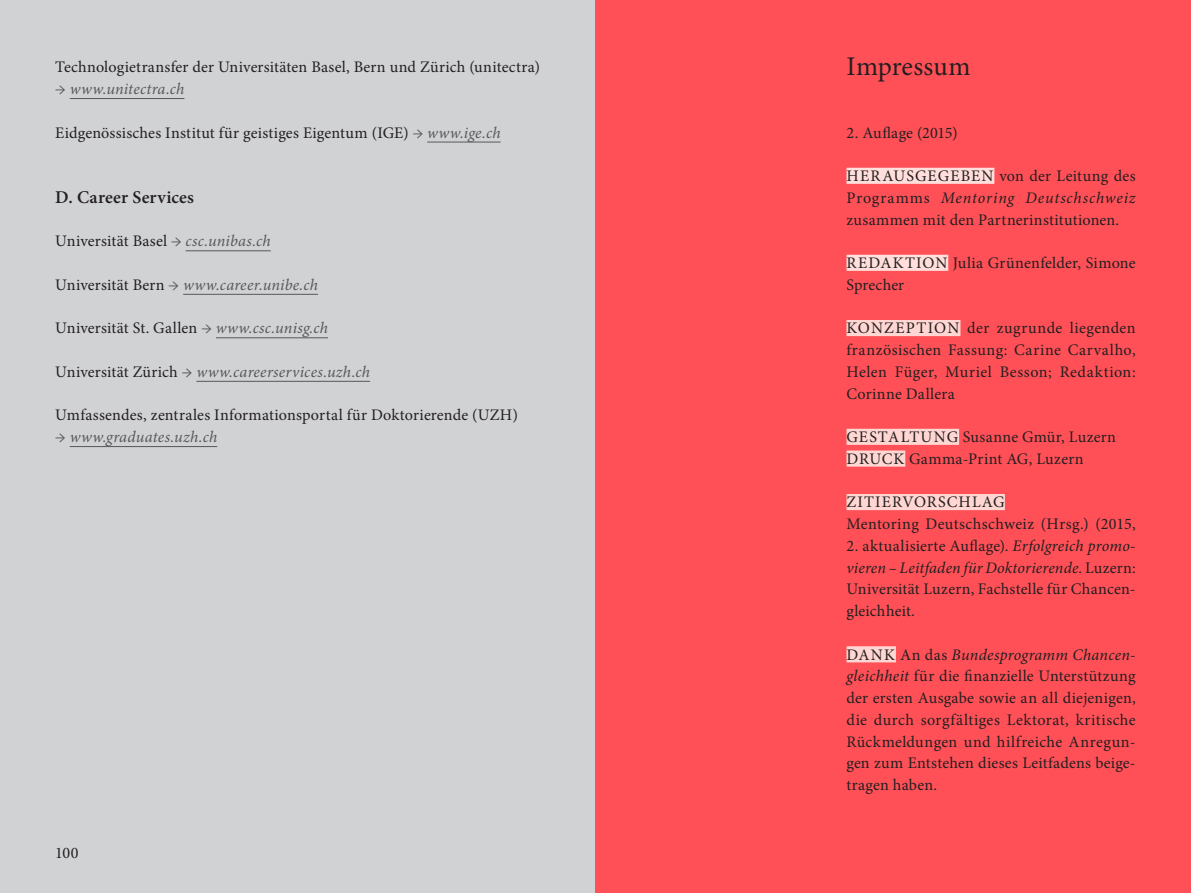
<style>
.page{position:relative;width:1191px;height:893px;background:#fff}
.page>*{position:absolute;margin:0;border:0;box-sizing:border-box;transform-origin:0 0}
.t1{font:27px "Minion Pro";letter-spacing:.005em;color:#231f20}
.Lauftext_Basis{font:600 18px "Minion Pro";letter-spacing:.015em;color:#231f20}
.Lauftext_Basis-2{font:16.2px/21.8px "Minion Pro";letter-spacing:.015em;color:#231f20;text-align:justify}
.Lauftext_Basis-3{font:italic 16.2px "Minion Pro";letter-spacing:.015em;color:#57585a}
.Lauftext_Basis-4{font:16.2px "Minion Pro";letter-spacing:.07em;color:#231f20}
.s1{font-style:italic;color:#57585a}
.s2{font-style:normal;color:#231f20}
.s3{font-style:italic}
</style>
<div class="page">
<div style="left:0;top:0;width:595px;height:893px;background:#d1d2d4"></div>
<hr style="left:70px;top:98px;width:114px;height:1px;background:#57585a">
<hr style="left:427px;top:142px;width:73px;height:1px;background:#57585a">
<hr style="left:186px;top:251px;width:85px;height:1px;background:#57585a">
<hr style="left:183px;top:294px;width:135px;height:1px;background:#57585a">
<hr style="left:216px;top:338px;width:112px;height:1px;background:#57585a">
<hr style="left:196px;top:381px;width:174px;height:1px;background:#57585a">
<hr style="left:70px;top:446px;width:147px;height:1px;background:#57585a">
<div style="left:595px;top:0;width:596px;height:893px;background:#ff5057"></div>
<div style="left:846px;top:168px;width:148px;height:16px;background:#ffdedb"></div>
<div style="left:846px;top:255px;width:102px;height:16px;background:#ffdedb"></div>
<div style="left:846px;top:320px;width:114px;height:16px;background:#ffd6d2"></div>
<div style="left:846px;top:429px;width:113px;height:16px;background:#ffd6d2"></div>
<div style="left:846px;top:450px;width:59px;height:17px;background:#ffd6d2"></div>
<div style="left:846px;top:494px;width:159px;height:16px;background:#ffd6d2"></div>
<div style="left:846px;top:646px;width:50px;height:16px;background:#ffd6d2"></div>
<p class="Lauftext_Basis-2" style="left:55px;top:56px;width:486px">Technologietransfer der Universitäten Basel, Bern und Zürich (unitectra)</p>
<p class="Lauftext_Basis-3" style="left:55px;top:78px;width:131px">→ www.unitectra.ch</p>
<p class="Lauftext_Basis-2" style="left:55px;top:122px;width:447px">Eidgenössisches Institut für geistiges Eigentum (IGE) <span class="s1">→ www.ige.ch</span></p>
<p class="Lauftext_Basis" style="left:55px;top:185px;width:140px">D. Career Services</p>
<p class="Lauftext_Basis-2" style="left:55px;top:230px;width:217px">Universität Basel <span class="s1">→ csc.unibas.ch</span></p>
<p class="Lauftext_Basis-3" style="left:55px;top:274px;width:264px"><span class="s2">Universität Bern</span> → www.career.unibe.ch</p>
<p class="Lauftext_Basis-2" style="left:55px;top:317px;width:274px">Universität St. Gallen <span class="s1">→ www.csc.unisg.ch</span></p>
<p class="Lauftext_Basis-3" style="left:55px;top:361px;width:316px"><span class="s2">Universität Zürich</span> → www.careerservices.uzh.ch</p>
<p class="Lauftext_Basis-2" style="left:55px;top:404px;width:464px">Umfassendes, zentrales Informationsportal für Doktorierende (UZH)</p>
<p class="Lauftext_Basis-3" style="left:55px;top:426px;width:163px">→ www.graduates.uzh.ch</p>
<p class="Lauftext_Basis-2" style="left:55px;top:842px;width:25px">100</p>
<p class="t1" style="left:846px;top:48px;width:126px">Impressum</p>
<p class="Lauftext_Basis-2" style="left:846px;top:122px;width:113px">2. Auflage (2015)</p>
<p class="Lauftext_Basis-2" style="left:846px;top:165px;width:291px">HERAUSGEGEBEN von der Leitung des Programms <span class="s3">Mentoring Deutschschweiz </span>zusammen mit den Partnerinstitutionen.</p>
<p class="Lauftext_Basis-2" style="left:846px;top:252px;width:291px">REDAKTION Julia Grünenfelder, Simone<br>Sprecher</p>
<p class="Lauftext_Basis-2" style="left:846px;top:317px;width:291px">KONZEPTION der zugrunde liegenden französischen Fassung: Carine Carvalho, Helen Füger, Muriel Besson; Redaktion:<br>Corinne Dallera</p>
<p class="Lauftext_Basis-2" style="left:846px;top:426px;width:271px">GESTALTUNG Susanne Gmür, Luzern</p>
<p class="Lauftext_Basis-2" style="left:846px;top:448px;width:238px">DRUCK Gamma-Print AG, Luzern</p>
<p class="Lauftext_Basis-4" style="left:846px;top:491px;width:160px">ZITIERVORSCHLAG</p>
<p class="Lauftext_Basis-2" style="left:846px;top:513px;width:291px">Mentoring Deutschschweiz (Hrsg.) (2015,</p>
<p class="Lauftext_Basis-2" style="left:846px;top:535px;width:291px">2. aktualisierte Auflage). <span class="s3">Erfolgreich promo&shy;vieren – Leitfaden für Doktorierende.</span> Luzern:<br>Universität Luzern, Fachstelle für Chancen&shy;gleichheit.</p>
<p class="Lauftext_Basis-2" style="left:846px;top:644px;width:291px">DANK An das <span class="s3">Bundesprogramm Chancen&shy;gleichheit</span> für die finanzielle Unterstützung der ersten Ausgabe sowie an all diejenigen, die durch sorgfältiges Lektorat, kritische Rückmeldungen und hilfreiche Anregun&shy;gen zum Entstehen dieses Leitfadens beige&shy;tragen haben.</p>
</div>
